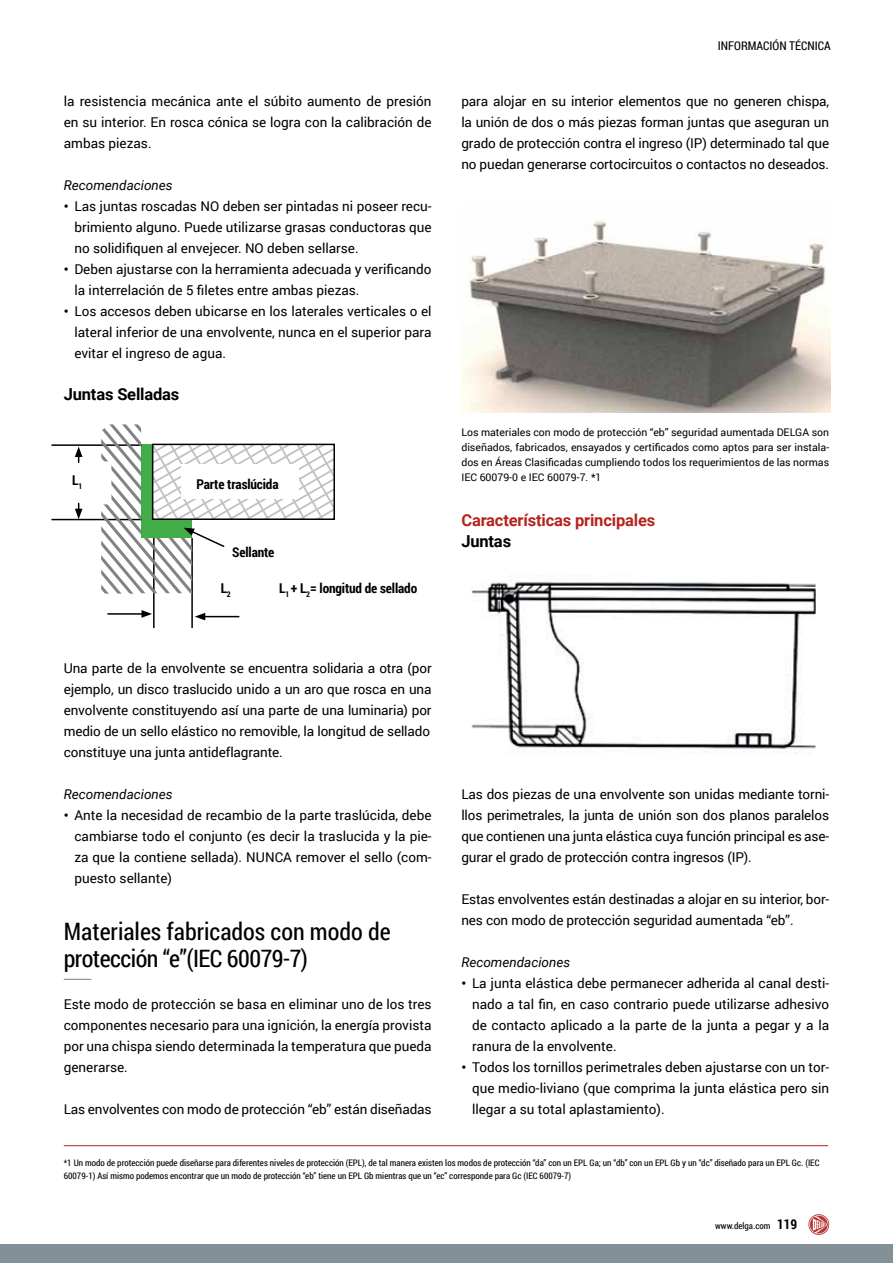
<style>
.page{position:relative;width:893px;height:1263px;background:#fff}
.page>*{position:absolute;margin:0;border:0;box-sizing:border-box;transform-origin:0 0}
.t1{font:24px/27px "Roboto Condensed";color:#000}
.t2{font:700 16.5px "Roboto";letter-spacing:-.01em;color:#b5231d}
.t3{font:700 16.5px "Roboto";letter-spacing:-.01em;color:#000}
.t4{font:13.5px/21px "Roboto";color:#000;text-align:justify}
.t5{font:700 13.5px "Roboto Condensed";letter-spacing:-.01em;color:#000}
.t6{font:italic 13.5px "Roboto";color:#000}
.t7{font:12px "Roboto Condensed";color:#000}
.t8{font:10.5px/15px "Roboto";color:#000;text-align:justify}
.t9{font:9px/13.5px "Roboto Condensed";color:#000}
.s1{font-weight:700}
.s2{font-weight:700;font-size:13.5px}
</style>
<div class="page">
<div style="left:0;top:1244px;width:893px;height:19px;background:#839097"></div>
<svg style="left:808px;top:1214px;width:21px;height:21px"></svg>
<img style="left:461px;top:220px;width:370px;height:192px">
<svg style="left:64px;top:979px;width:27px;height:1px"></svg>
<hr style="left:64px;top:1145px;width:764px;height:1px;background:#b5231d">
<img style="left:471px;top:581px;width:345px;height:172px">
<hr style="left:203px;top:616px;width:36px;height:1px;background:#000">
<svg style="left:195px;top:613px;width:10px;height:7px"></svg>
<hr style="left:108px;top:613px;width:36px;height:2px;background:#000">
<svg style="left:141px;top:610px;width:11px;height:8px"></svg>
<hr style="left:191px;top:538px;width:2px;height:90px;background:#000">
<hr style="left:153px;top:538px;width:2px;height:90px;background:#000">
<hr style="left:51px;top:519px;width:91px;height:1px;background:#000">
<hr style="left:51px;top:444px;width:91px;height:2px;background:#000">
<svg style="left:75px;top:446px;width:7px;height:16px"></svg>
<svg style="left:75px;top:503px;width:7px;height:16px"></svg>
<svg style="left:101px;top:424px;width:234px;height:170px"></svg>
<p class="t4" style="left:64px;top:90px;width:369px">la resistencia mecánica ante el súbito aumento de presión en su interior. En rosca cónica se logra con la calibración de ambas piezas.</p>
<p class="t6" style="left:64px;top:176px;width:110px">Recomendaciones</p>
<p class="t4" style="left:74px;top:195px;width:359px;text-indent:-11px"><span class="s1">•</span> Las juntas roscadas NO deben ser pintadas ni poseer recu&shy;brimiento alguno. Puede utilizarse grasas conductoras que no solidifiquen al envejecer. NO deben sellarse.</p>
<p class="t4" style="left:74px;top:258px;width:359px;text-indent:-11px"><span class="s1">•</span> Deben ajustarse con la herramienta adecuada y verificando la interrelación de 5 filetes entre ambas piezas.</p>
<p class="t4" style="left:74px;top:300px;width:359px;text-indent:-11px"><span class="s1">•</span> Los accesos deben ubicarse en los laterales verticales o el lateral inferior de una envolvente, nunca en el superior para evitar el ingreso de agua.</p>
<p class="t3" style="left:64px;top:383px;width:117px">Juntas Selladas</p>
<p class="t5" style="left:72px;top:471px;width:12px">L<sub>1</sub></p>
<p class="t5" style="left:196px;top:474px;width:84px">Parte traslúcida</p>
<p class="t5" style="left:232px;top:542px;width:44px">Sellante</p>
<p class="t5" style="left:221px;top:578px;width:12px">L<sub>2</sub></p>
<p class="t5" style="left:279px;top:578px;width:140px">L<sub>1</sub> + L<sub>2</sub>= longitud de sellado</p>
<p class="t4" style="left:64px;top:657px;width:369px">Una parte de la envolvente se encuentra solidaria a otra (por ejemplo, un disco traslucido unido a un aro que rosca en una envolvente constituyendo así una parte de una luminaria) por medio de un sello elástico no removible, la longitud de sellado constituye una junta antideflagrante.</p>
<p class="t6" style="left:64px;top:785px;width:110px">Recomendaciones</p>
<p class="t4" style="left:74px;top:804px;width:359px;text-indent:-11px"><span class="s1">•</span> Ante la necesidad de recambio de la parte traslúcida, debe cambiarse todo el conjunto (es decir la traslucida y la pie&shy;za que la contiene sellada). NUNCA remover el sello (com&shy;puesto sellante)</p>
<h1 class="t1" style="left:64px;top:917px;width:328px">Materiales fabricados con modo de protección “e”(IEC 60079-7)</h1>
<p class="t4" style="left:64px;top:993px;width:369px">Este modo de protección se basa en eliminar uno de los tres componentes necesario para una ignición, la energía provista por una chispa siendo determinada la temperatura que pueda generarse.</p>
<p class="t4" style="left:64px;top:1098px;width:369px">Las envolventes con modo de protección “eb” están diseñadas</p>
<p class="t7" style="left:718px;top:37px;width:114px">INFORMACIÓN TÉCNICA</p>
<p class="t4" style="left:461px;top:90px;width:369px">para alojar en su interior elementos que no generen chispa, la unión de dos o más piezas forman juntas que aseguran un grado de protección contra el ingreso (IP) determinado tal que no puedan generarse cortocircuitos o contactos no deseados.</p>
<p class="t8" style="left:461px;top:424px;width:369px">Los materiales con modo de protección “eb” seguridad aumentada DELGA son diseñados, fabricados, ensayados y certificados como aptos para ser instala&shy;dos en Áreas Clasificadas cumpliendo todos los requerimientos de las normas IEC 60079-0 e IEC 60079-7. *1</p>
<p class="t2" style="left:461px;top:509px;width:195px">Características principales</p>
<p class="t3" style="left:461px;top:530px;width:51px">Juntas</p>
<p class="t4" style="left:461px;top:783px;width:369px">Las dos piezas de una envolvente son unidas mediante torni&shy;llos perimetrales, la junta de unión son dos planos paralelos que contienen una junta elástica cuya función principal es ase&shy;gurar el grado de protección contra ingresos (IP).</p>
<p class="t4" style="left:461px;top:888px;width:369px">Estas envolventes están destinadas a alojar en su interior, bor&shy;nes con modo de protección seguridad aumentada “eb”.</p>
<p class="t6" style="left:461px;top:953px;width:110px">Recomendaciones</p>
<p class="t4" style="left:472px;top:972px;width:359px;text-indent:-11px"><span class="s1">•</span> La junta elástica debe permanecer adherida al canal desti&shy;nado a tal fin, en caso contrario puede utilizarse adhesivo de contacto aplicado a la parte de la junta a pegar y a la ranura de la envolvente.</p>
<p class="t4" style="left:472px;top:1056px;width:359px;text-indent:-11px"><span class="s1">•</span> Todos los tornillos perimetrales deben ajustarse con un tor&shy;que medio-liviano (que comprima la junta elástica pero sin llegar a su total aplastamiento).</p>
<p class="t9" style="left:64px;top:1155px;width:757px">*1 Un modo de protección puede diseñarse para diferentes niveles de protección (EPL), de tal manera existen los modos de protección “da” con un EPL Ga; un “db” con un EPL Gb y un “dc” diseñado para un EPL Gc. (IEC<br>60079-1) Así mismo podemos encontrar que un modo de protección “eb” tiene un EPL Gb mientras que un “ec” corresponde para Gc (IEC 60079-7)</p>
<p class="t9" style="left:715px;top:1218px;width:84px">www.delga.com <span class="s2">119</span></p>
</div>
